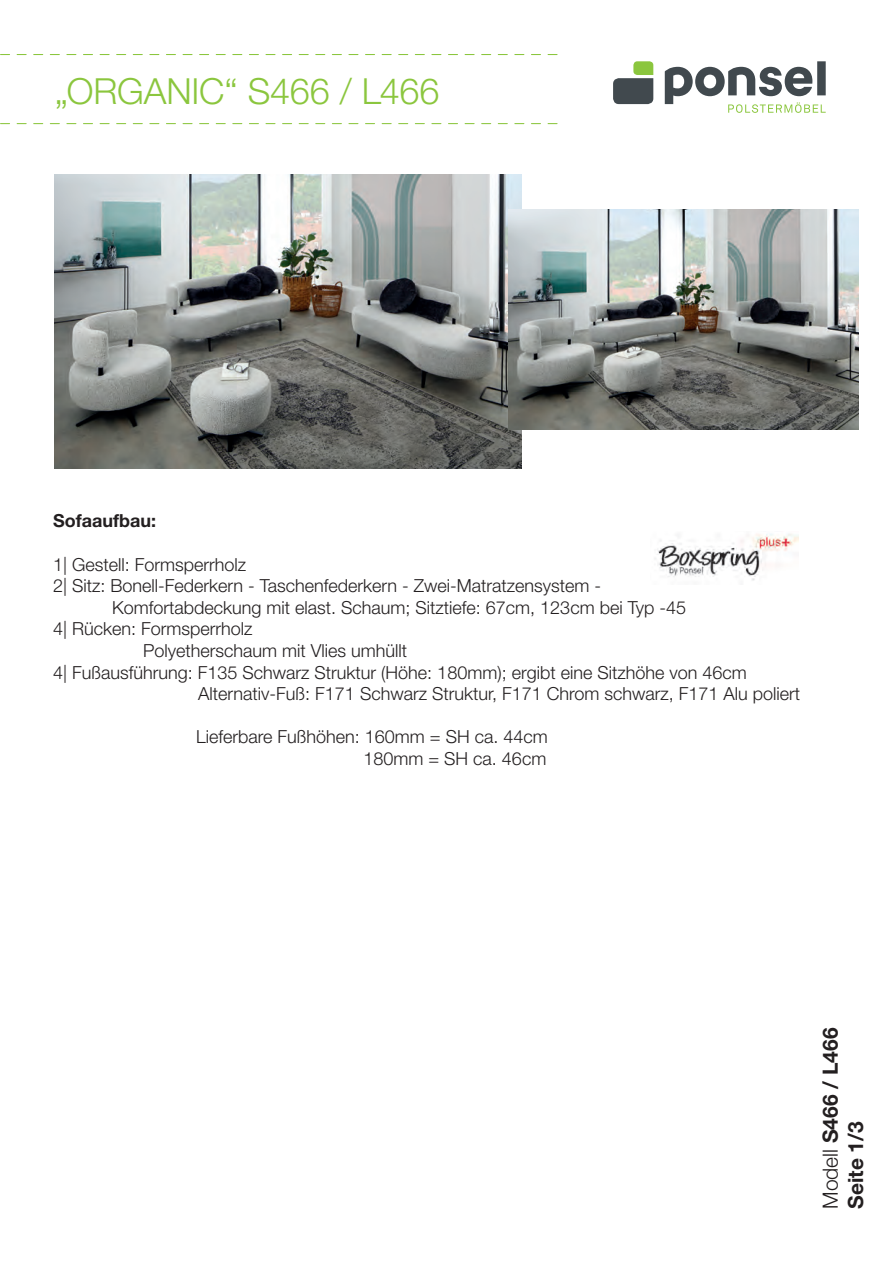
<style>
.page{position:relative;width:893px;height:1263px;background:#fff}
.page>*{position:absolute;margin:0;border:0;box-sizing:border-box;transform-origin:0 0}
.t1{font:300 36px "Helvetica Neue LT Std";letter-spacing:-.005em;color:#8bc63e}
.t2{font:700 21px/25.2px "Helvetica Neue LT Std";color:#231f20}
.t3{font:300 18px/21.6px "Helvetica Neue LT Std";color:#231f20;text-align:right}
.t4{font:700 18px "Helvetica Neue LT Std";color:#231f20}
.s1{font-weight:300}
</style>
<div class="page">
<svg style="left:665px;top:61px;width:161px;height:52px"></svg>
<svg style="left:613px;top:61px;width:40px;height:43px"></svg>
<svg style="left:1px;top:123px;width:556px;height:1px"></svg>
<svg style="left:1px;top:54px;width:556px;height:1px"></svg>
<img style="left:54px;top:175px;width:468px;height:293px">
<img style="left:654px;top:534px;width:144px;height:47px">
<img style="left:508px;top:209px;width:351px;height:220px">
<h1 class="t1" style="left:55px;top:70px;width:386px">„ORGANIC“ S466 / L466</h1>
<p class="t4" style="left:53px;top:510px;width:105px">Sofaaufbau:</p>
<p class="t3" style="left:53px;top:553px;width:195px">1| Gestell: Formsperrholz</p>
<p class="t3" style="left:53px;top:575px;width:550px">2| Sitz: Bonell-Federkern - Taschenfederkern - Zwei-Matratzensystem -</p>
<p class="t3" style="left:112px;top:596px;width:575px">Komfortabdeckung mit elast. Schaum; Sitztiefe: 67cm, 123cm bei Typ -45</p>
<p class="t3" style="left:53px;top:618px;width:201px">4| Rücken: Formsperrholz</p>
<p class="t3" style="left:143px;top:639px;width:266px">Polyetherschaum mit Vlies umhüllt</p>
<p class="t3" style="left:53px;top:661px;width:695px">4| Fußausführung: F135 Schwarz Struktur (Höhe: 180mm); ergibt eine Sitzhöhe von 46cm</p>
<p class="t3" style="left:198px;top:683px;width:603px">Alternativ-Fuß: F171 Schwarz Struktur, F171 Chrom schwarz, F171 Alu poliert</p>
<p class="t3" style="left:196px;top:726px;width:353px">Lieferbare Fußhöhen: 160mm = SH ca. 44cm<br>180mm = SH ca. 46cm</p>
<p class="t2" style="left:817px;top:1209px;width:183px;rotate:-90deg"><span class="s1">Modell</span> S466 / L466<br>Seite 1/3</p>
</div>
